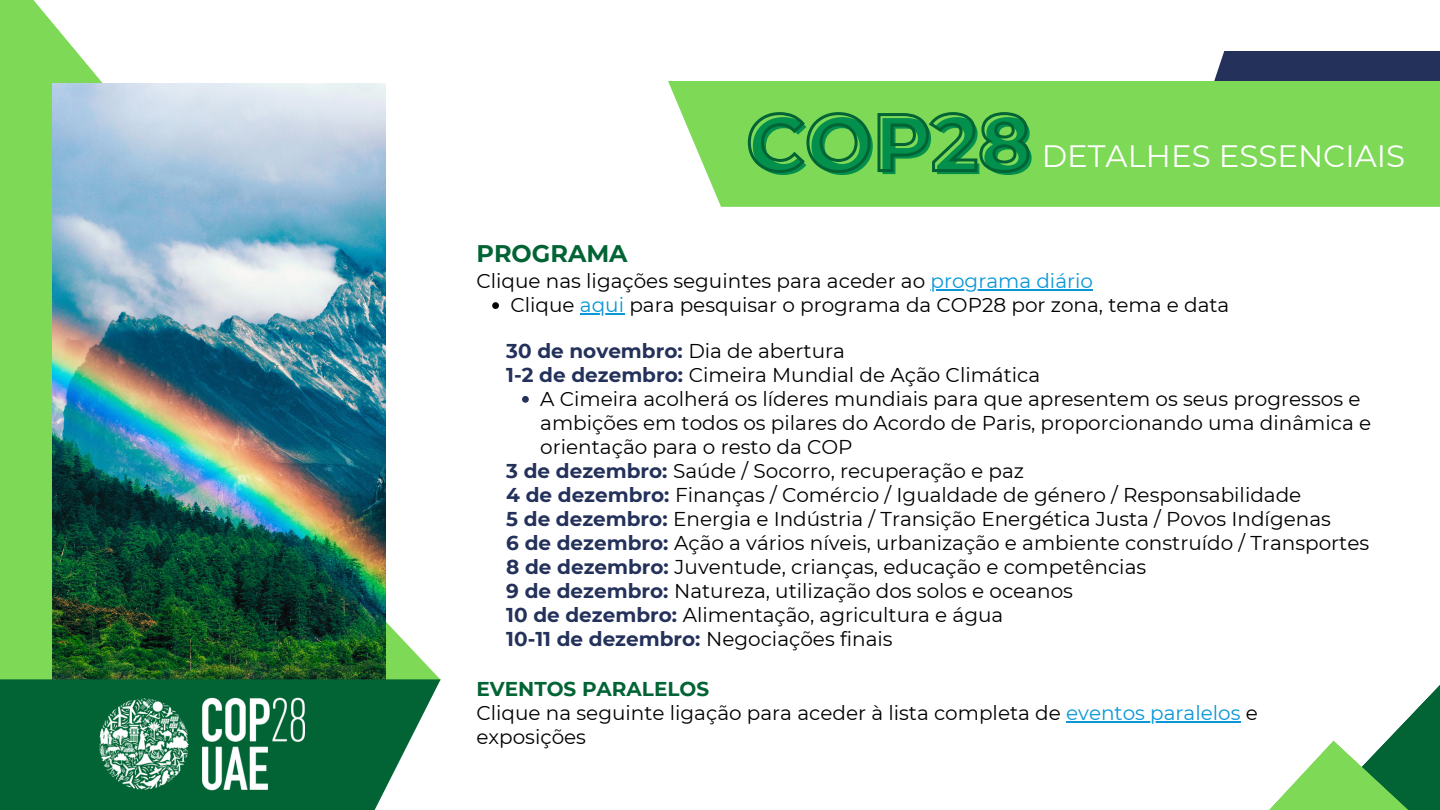
<style>
.page{position:relative;width:1440px;height:810px;background:#fff}
.page>*{position:absolute;margin:0;border:0;box-sizing:border-box;transform-origin:0 0}
.t1{font:700 80px "Montserrat";color:#038f4c}
.t2{font:30.9px "Montserrat";color:#fff}
.t3{font:700 24px "Montserrat";color:#026435}
.t4{font:20px/24px "Montserrat";color:#000}
.t5{font:700 20px "Montserrat";color:#23315b}
.t6{font:700 20px "Montserrat";color:#026435}
.s1{color:#0a97d9}
.s2{font-weight:400;color:#000}
.s3{font-weight:700;color:#23315b}
</style>
<div class="page">
<div style="left:1204px;top:51px;width:236px;height:60px;background:#23315b"></div>
<div style="left:668px;top:81px;width:772px;height:126px;background:#7ed957"></div>
<svg style="left:0;top:0;width:102px;height:679px;background:#86da63"></svg>
<svg style="left:386px;top:622px;width:54px;height:57px"></svg>
<img style="left:53px;top:83px;width:333px;height:596px">
<div style="left:0;top:679px;width:441px;height:131px;background:#026435"></div>
<svg style="left:1269px;top:685px;width:171px;height:125px"></svg>
<img style="left:99px;top:697px;width:206px;height:93px">
<svg style="left:746px;top:110px;width:286px;height:65px;background:#62be4f"></svg>
<svg style="left:492px;top:302px;width:7px;height:7px"></svg>
<hr style="left:580px;top:313px;width:44px;height:2px;background:#0a97d9">
<hr style="left:931px;top:289px;width:162px;height:2px;background:#0a97d9">
<hr style="left:1066px;top:721px;width:175px;height:2px;background:#0a97d9">
<svg style="left:522px;top:396px;width:7px;height:7px"></svg>
<p class="t1" style="left:750px;top:97px;width:286px">COP28</p>
<p class="t2" style="left:1042px;top:137px;width:365px">DETALHES ESSENCIAIS</p>
<p class="t3" style="left:476px;top:239px;width:153px">PROGRAMA</p>
<p class="t4" style="left:476px;top:269px;width:618px">Clique nas ligações seguintes para aceder ao <span class="s1">programa diário</span></p>
<p class="t4" style="left:510px;top:293px;width:720px">Clique <span class="s1">aqui</span> para pesquisar o programa da COP28 por zona, tema e data</p>
<p class="t5" style="left:506px;top:338px;width:340px">30 de novembro: <span class="s2">Dia de abertura</span></p>
<p class="t4" style="left:506px;top:363px;width:536px"><span class="s3">1-2 de dezembro:</span> Cimeira Mundial de Ação Climática</p>
<p class="t4" style="left:540px;top:387px;width:832px">A Cimeira acolherá os líderes mundiais para que apresentem os seus progressos e ambições em todos os pilares do Acordo de Paris, proporcionando uma dinâmica e orientação para o resto da COP</p>
<p class="t4" style="left:506px;top:459px;width:519px"><span class="s3">3 de dezembro:</span> Saúde / Socorro, recuperação e paz</p>
<p class="t4" style="left:506px;top:483px;width:797px"><span class="s3">4 de dezembro:</span> Finanças / Comércio / Igualdade de género / Responsabilidade</p>
<p class="t4" style="left:506px;top:507px;width:826px"><span class="s3">5 de dezembro:</span> Energia e Indústria / Transição Energética Justa / Povos Indígenas</p>
<p class="t4" style="left:506px;top:531px;width:864px"><span class="s3">6 de dezembro:</span> Ação a vários níveis, urbanização e ambiente construído / Transportes</p>
<p class="t4" style="left:506px;top:555px;width:641px"><span class="s3">8 de dezembro:</span> Juventude, crianças, educação e competências</p>
<p class="t4" style="left:506px;top:579px;width:568px"><span class="s3">9 de dezembro:</span> Natureza, utilização dos solos e oceanos</p>
<p class="t4" style="left:506px;top:603px;width:499px"><span class="s3">10 de dezembro:</span> Alimentação, agricultura e água</p>
<p class="t4" style="left:506px;top:627px;width:388px"><span class="s3">10-11 de dezembro:</span> Negociações finais</p>
<p class="t6" style="left:476px;top:677px;width:234px">EVENTOS PARALELOS</p>
<p class="t4" style="left:476px;top:701px;width:783px">Clique na seguinte ligação para aceder à lista completa de <span class="s1">eventos paralelos</span> e exposições</p>
</div>
